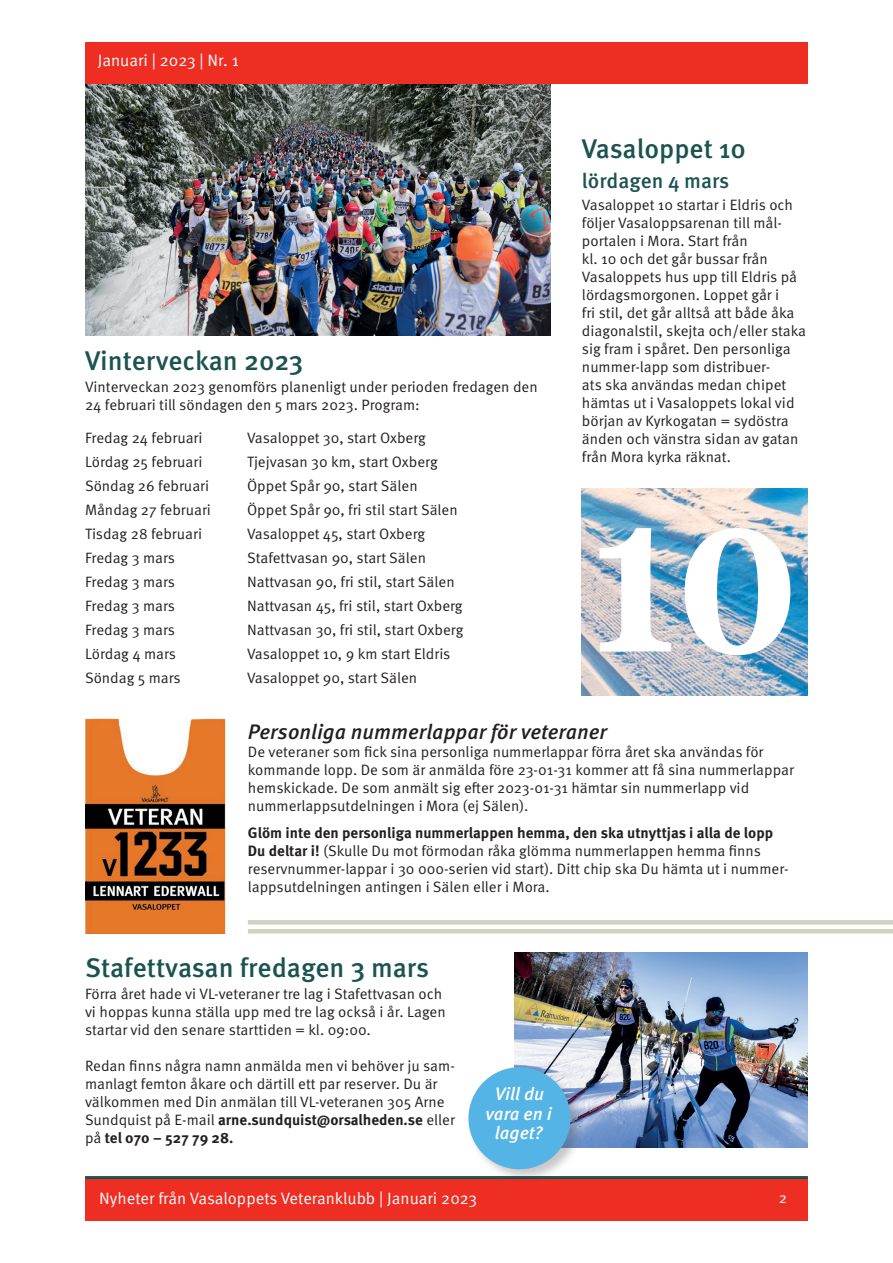
<style>
.page{position:relative;width:893px;height:1263px;background:#fff}
.page>*{position:absolute;margin:0;border:0;box-sizing:border-box;transform-origin:0 0}
.t1{font:500 27px "Meta OT";color:#1b5351}
.t2{font:italic 500 21px "Meta OT";color:#231f20}
.t3{font:500 21px "Meta OT";color:#1b5351}
.t4{font:italic 500 18px/19.5px "Meta OT";color:#fff;text-align:center}
.t5{font:16.5px "Meta OT Norm";color:#fff}
.t6{font:15px/18px "Meta OT Norm";color:#231f20}
.t7{font:700 15px/18px "Meta OT";color:#231f20}
.t8{font:15px "Meta OT Norm";color:#fff}
.s1{font-family:"Meta OT";font-weight:700}
.s2{font-family:"Meta OT Norm";font-weight:400}
</style>
<div class="page">
<div style="left:85px;top:1178px;width:723px;height:42px;background:#ee2e22"></div>
<hr style="left:85px;top:1176px;width:723px;height:3px;background:#1b5351">
<img style="left:581px;top:488px;width:227px;height:207px">
<div style="left:85px;top:43px;width:722px;height:41px;background:#ee2e22"></div>
<img style="left:599px;top:528px;width:191px;height:127px">
<img style="left:514px;top:952px;width:293px;height:195px">
<hr style="left:248px;top:920px;width:645px;height:4px;background:#d2d1c2">
<hr style="left:248px;top:929px;width:645px;height:4px;background:#d2d1c2">
<img style="left:85px;top:84px;width:465px;height:251px">
<div style="left:466px;top:1065px;width:118px;height:118px;background:#231f20;opacity:.25"></div>
<div style="left:468px;top:1067px;width:102px;height:102px;background:#54b4e5;border-radius:50%"></div>
<img style="left:85px;top:719px;width:140px;height:214px">
<p class="t5" style="left:98px;top:50px;width:143px">Januari | 2023 | Nr. 1</p>
<h1 class="t1" style="left:85px;top:345px;width:220px">Vinterveckan 2023</h1>
<p class="t6" style="left:85px;top:379px;width:454px">Vinterveckan 2023 genomförs planenligt under perioden fredagen den<br>24 februari till söndagen den 5 mars 2023. Program:</p>
<p class="t6" style="left:85px;top:429px;width:119px">Fredag 24 februari</p>
<p class="t6" style="left:247px;top:429px;width:180px">Vasaloppet 30, start Oxberg</p>
<p class="t6" style="left:85px;top:453px;width:119px">Lördag 25 februari</p>
<p class="t6" style="left:247px;top:453px;width:192px">Tjejvasan 30 km, start Oxberg</p>
<p class="t6" style="left:85px;top:477px;width:126px">Söndag 26 februari</p>
<p class="t6" style="left:247px;top:477px;width:172px">Öppet Spår 90, start Sälen</p>
<p class="t6" style="left:85px;top:501px;width:127px">Måndag 27 februari</p>
<p class="t6" style="left:247px;top:501px;width:212px">Öppet Spår 90, fri stil start Sälen</p>
<p class="t6" style="left:85px;top:525px;width:119px">Tisdag 28 februari</p>
<p class="t6" style="left:247px;top:525px;width:180px">Vasaloppet 45, start Oxberg</p>
<p class="t6" style="left:85px;top:549px;width:92px">Fredag 3 mars</p>
<p class="t6" style="left:247px;top:549px;width:180px">Stafettvasan 90, start Sälen</p>
<p class="t6" style="left:85px;top:573px;width:92px">Fredag 3 mars</p>
<p class="t6" style="left:247px;top:573px;width:209px">Nattvasan 90, fri stil, start Sälen</p>
<p class="t6" style="left:85px;top:597px;width:92px">Fredag 3 mars</p>
<p class="t6" style="left:247px;top:597px;width:217px">Nattvasan 45, fri stil, start Oxberg</p>
<p class="t6" style="left:85px;top:621px;width:92px">Fredag 3 mars</p>
<p class="t6" style="left:247px;top:621px;width:218px">Nattvasan 30, fri stil, start Oxberg</p>
<p class="t6" style="left:85px;top:645px;width:92px">Lördag 4 mars</p>
<p class="t6" style="left:247px;top:645px;width:205px">Vasaloppet 10, 9 km start Eldris</p>
<p class="t6" style="left:85px;top:669px;width:97px">Söndag 5 mars</p>
<p class="t6" style="left:247px;top:669px;width:172px">Vasaloppet 90, start Sälen</p>
<h1 class="t1" style="left:582px;top:133px;width:166px">Vasaloppet 10</h1>
<h2 class="t3" style="left:582px;top:168px;width:149px">lördagen 4 mars</h2>
<p class="t6" style="left:582px;top:196px;width:226px">Vasaloppet 10 startar i Eldris och följer Vasaloppsarenan till mål&shy;portalen i Mora. Start från<br>kl. 10 och det går bussar från<br>Vasaloppets hus upp till Eldris på lördagsmorgonen. Loppet går i<br>fri stil, det går alltså att både åka diagonalstil, skejta och/eller staka sig fram i spåret. Den personliga nummer-lapp som distribuer-<br>ats ska användas medan chipet hämtas ut i Vasaloppets lokal vid början av Kyrkogatan = sydöstra änden och vänstra sidan av gatan från Mora kyrka räknat.</p>
<h2 class="t2" style="left:248px;top:719px;width:361px">Personliga nummerlappar för veteraner</h2>
<p class="t6" style="left:248px;top:743px;width:548px">De veteraner som fick sina personliga nummerlappar förra året ska användas för kommande lopp. De som är anmälda före 23-01-31 kommer att få sina nummerlappar hemskickade. De som anmält sig efter 2023-01-31 hämtar sin nummerlapp vid nummerlappsutdelningen i Mora (ej Sälen).</p>
<p class="t7" style="left:248px;top:823px;width:527px">Glöm inte den personliga nummerlappen hemma, den ska utnyttjas i alla de lopp</p>
<p class="t6" style="left:248px;top:842px;width:542px"><span class="s1">Du deltar i!</span> (Skulle Du mot förmodan råka glömma nummerlappen hemma finns reservnummer-lappar i 30 000-serien vid start). Ditt chip ska Du hämta ut i nummer&shy;lappsutdelningen antingen i Sälen eller i Mora.</p>
<h1 class="t1" style="left:85px;top:952px;width:346px">Stafettvasan fredagen 3 mars</h1>
<p class="t6" style="left:85px;top:985px;width:362px">Förra året hade vi VL-veteraner tre lag i Stafettvasan och vi hoppas kunna ställa upp med tre lag också i år. Lagen startar vid den senare starttiden = kl. 09:00.</p>
<p class="t6" style="left:85px;top:1057px;width:371px">Redan finns några namn anmälda men vi behöver ju sam&shy;manlagt femton åkare och därtill ett par reserver. Du är välkommen med Din anmälan till VL-veteranen 305 Arne</p>
<p class="t7" style="left:85px;top:1111px;width:371px"><span class="s2">Sundquist på E-mail</span> arne.sundquist@orsalheden.se <span class="s2">eller på</span> tel 070 – 527 79 28.</p>
<p class="t4" style="left:486px;top:1085px;width:68px">Vill du vara en i laget?</p>
<p class="t5" style="left:99px;top:1189px;width:379px">Nyheter från Vasaloppets Veteranklubb | Januari 2023</p>
<p class="t8" style="left:779px;top:1189px;width:10px">2</p>
</div>
